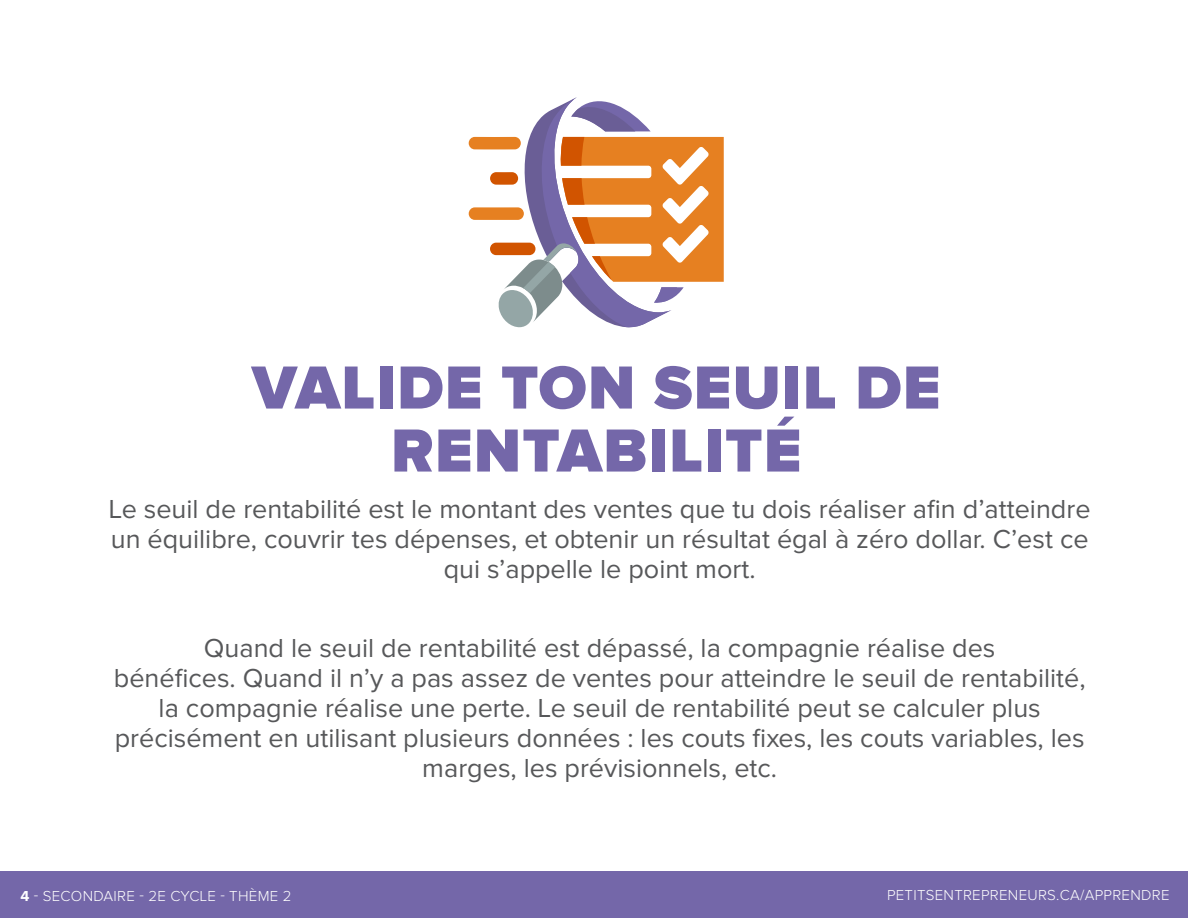
<style>
.page{position:relative;width:1188px;height:918px;background:#fff}
.page>*{position:absolute;margin:0;border:0;box-sizing:border-box;transform-origin:0 0}
.titre_bleu{font:900 63px/63px "Proxima Nova";letter-spacing:.02em;color:#7467a9;text-align:center}
.texte_courant{font:27px/30px "Proxima Nova";color:#57585a;text-align:center}
.t1{font:300 15px "Proxima Nova";letter-spacing:.02em;color:#fff}
.s1{font-weight:700}
</style>
<div class="page">
<div style="left:0;top:872px;width:1188px;height:46px;background:#7467a9"></div>
<svg style="left:469px;top:97px;width:255px;height:231px"></svg>
<p class="titre_bleu" style="left:252px;top:359px;width:690px">VALIDE TON SEUIL DE<br>RENTABILITÉ</p>
<p class="texte_courant" style="left:109px;top:495px;width:983px">Le seuil de rentabilité est le montant des ventes que tu dois réaliser afin d’atteindre un équilibre, couvrir tes dépenses, et obtenir un résultat égal à zéro dollar. C’est ce qui s’appelle le point mort.</p>
<p class="texte_courant" style="left:114px;top:634px;width:973px">Quand le seuil de rentabilité est dépassé, la compagnie réalise des<br>bénéfices. Quand il n’y a pas assez de ventes pour atteindre le seuil de rentabilité, la compagnie réalise une perte. Le seuil de rentabilité peut se calculer plus précisément en utilisant plusieurs données : les couts fixes, les couts variables, les marges, les prévisionnels, etc.</p>
<p class="t1" style="left:20px;top:889px;width:273px"><span class="s1">4</span> - SECONDAIRE - 2E CYCLE - THÈME 2</p>
<p class="t1" style="left:887px;top:888px;width:284px">PETITSENTREPRENEURS.CA/APPRENDRE</p>
</div>
